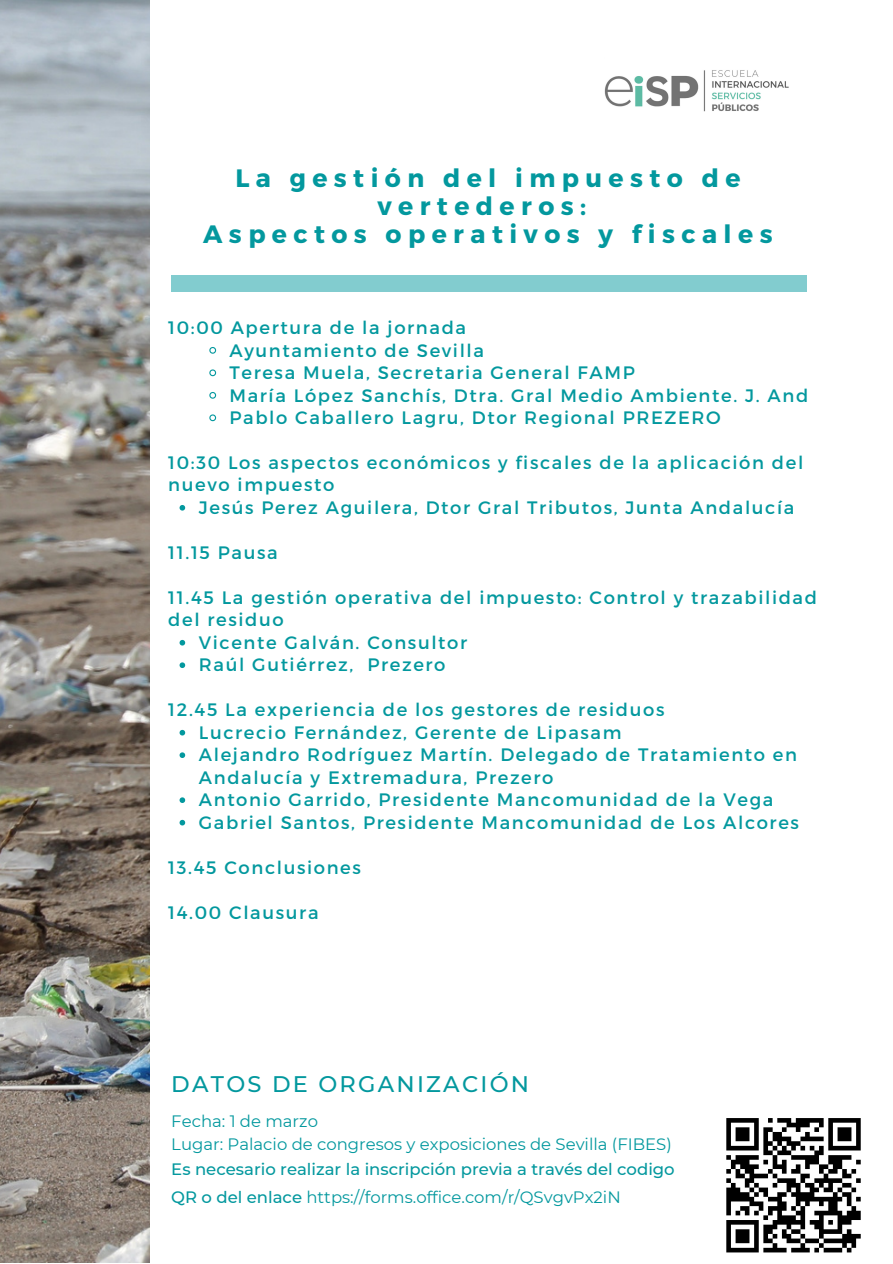
<style>
.page{position:relative;width:893px;height:1264px;background:#fff}
.page>*{position:absolute;margin:0;border:0;box-sizing:border-box;transform-origin:0 0}
.t1{font:700 25.2px/28px "Montserrat";letter-spacing:.255em;color:#03989e;text-align:center}
.t2{font:500 22.5px "Montserrat";letter-spacing:.1em;color:#03989e}
.t3{font:18px/22.5px "Montserrat";letter-spacing:.09em;color:#03989e}
.t4{font:500 16.5px/28px "Montserrat";color:#03989e}
.t5{font:16.5px/22.5px "Montserrat";color:#03989e}
.s1{font-weight:400}
</style>
<div class="page">
<img style="left:604px;top:70px;width:185px;height:41px">
<div style="left:171px;top:275px;width:635px;height:17px;background:#82cccf"></div>
<svg style="left:209px;top:347px;width:8px;height:7px"></svg>
<svg style="left:209px;top:369px;width:8px;height:8px"></svg>
<svg style="left:209px;top:392px;width:8px;height:7px"></svg>
<svg style="left:209px;top:414px;width:8px;height:8px"></svg>
<svg style="left:179px;top:505px;width:6px;height:5px"></svg>
<svg style="left:179px;top:640px;width:6px;height:5px"></svg>
<svg style="left:179px;top:662px;width:6px;height:6px"></svg>
<svg style="left:179px;top:730px;width:6px;height:5px"></svg>
<svg style="left:179px;top:752px;width:6px;height:6px"></svg>
<svg style="left:179px;top:797px;width:6px;height:6px"></svg>
<svg style="left:179px;top:819px;width:6px;height:6px"></svg>
<img style="left:0;top:0;width:150px;height:1261px">
<svg style="left:726px;top:1118px;width:135px;height:135px"></svg>
<h1 class="t1" style="left:203px;top:162px;width:571px">La gestión del impuesto de vertederos:<br>Aspectos operativos y fiscales</h1>
<p class="t3" style="left:168px;top:315px;width:299px">10:00 Apertura de la jornada</p>
<p class="t3" style="left:229px;top:338px;width:580px">Ayuntamiento de Sevilla<br>Teresa Muela, Secretaria General FAMP<br>María López Sanchís, Dtra. Gral Medio Ambiente. J. And Pablo Caballero Lagru, Dtor Regional PREZERO</p>
<p class="t3" style="left:168px;top:450px;width:636px">10:30 Los aspectos económicos y fiscales de la aplicación del nuevo impuesto</p>
<p class="t3" style="left:199px;top:495px;width:597px">Jesús Perez Aguilera, Dtor Gral Tributos, Junta Andalucía</p>
<p class="t3" style="left:168px;top:540px;width:111px">11.15 Pausa</p>
<p class="t3" style="left:168px;top:585px;width:650px">11.45 La gestión operativa del impuesto: Control y trazabilidad del residuo</p>
<p class="t3" style="left:199px;top:630px;width:270px">Vicente Galván. Consultor<br>Raúl Gutiérrez, Prezero</p>
<p class="t3" style="left:168px;top:697px;width:497px">12.45 La experiencia de los gestores de residuos</p>
<p class="t3" style="left:199px;top:720px;width:601px">Lucrecio Fernández, Gerente de Lipasam<br>Alejandro Rodríguez Martín. Delegado de Tratamiento en Andalucía y Extremadura, Prezero<br>Antonio Garrido, Presidente Mancomunidad de la Vega Gabriel Santos, Presidente Mancomunidad de Los Alcores</p>
<p class="t3" style="left:168px;top:855px;width:194px">13.45 Conclusiones</p>
<p class="t3" style="left:168px;top:900px;width:152px">14.00 Clausura</p>
<p class="t2" style="left:171px;top:1070px;width:359px">DATOS DE ORGANIZACIÓN</p>
<p class="t5" style="left:171px;top:1110px;width:502px">Fecha: 1 de marzo<br>Lugar: Palacio de congresos y exposiciones de Sevilla (FIBES)</p>
<p class="t4" style="left:171px;top:1154px;width:505px">Es necesario realizar la inscripción previa a través del codigo<br>QR o del enlace <span class="s1">https://forms.office.com/r/QSvgvPx2iN</span></p>
</div>
